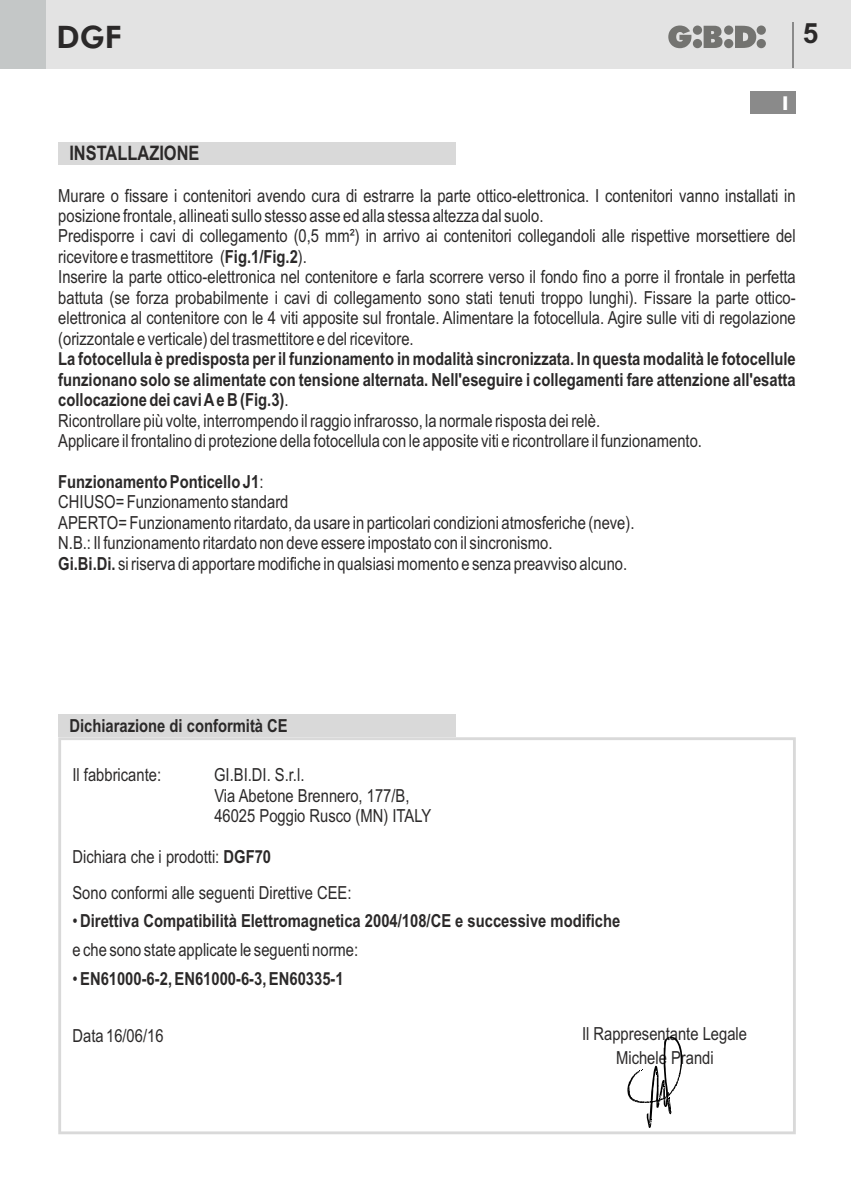
<style>
.page{position:relative;width:851px;height:1191px;background:#fff}
.page>*{position:absolute;margin:0;border:0;box-sizing:border-box;transform-origin:0 0}
.t1{font:800 31px "Futura BT";color:#2b2929}
.t2{font:700 28px "Arial";color:#2b2929}
.t3{font:700 20px "Arial Narrow";color:#2b2929}
.t4{font:700 20px "Humanist 521 BT";color:#fff}
.t5{font:18px/20.4px "Arial Narrow";color:#2b2929}
.t6{font:700 18px/20.4px "Arial Narrow";color:#2b2929}
.s1{font-weight:700}
.s2{font-weight:400}
</style>
<div class="page">
<div style="left:0;top:0;width:850px;height:68px;background:#e3e3e3"></div>
<div style="left:0;top:0;width:45px;height:68px;background:#c4c7c7"></div>
<svg style="left:668px;top:26px;width:97px;height:22px"></svg>
<hr style="left:792px;top:23px;width:2px;height:45px;background:#8a8a8a">
<div style="left:58px;top:142px;width:397px;height:22px;background:#d9d9d9"></div>
<div style="left:750px;top:91px;width:45px;height:22px;background:#8a8a8a"></div>
<div style="left:58px;top:714px;width:397px;height:23px;background:#d9d9d9"></div>
<svg style="left:58px;top:737px;width:737px;height:397px"></svg>
<svg style="left:627px;top:1036px;width:55px;height:91px"></svg>
<h1 class="t1" style="left:56px;top:24px;width:66px">DGF</h1>
<h2 class="t2" style="left:802px;top:23px;width:17px">5</h2>
<p class="t3" style="left:69px;top:146px;width:131px">INSTALLAZIONE</p>
<p class="t4" style="left:782px;top:94px;width:8px">I</p>
<p class="t5" style="left:58px;top:187px;width:739px">Murare o fissare i contenitori avendo cura di estrarre la parte ottico-elettronica. I contenitori vanno installati in posizione frontale, allineati sullo stesso asse ed alla stessa altezza dal suolo.<br>Predisporre i cavi di collegamento (0,5 mm²) in arrivo ai contenitori collegandoli alle rispettive morsettiere del ricevitore e trasmettitore (<span class="s1">Fig.1/Fig.2</span>).<br>Inserire la parte ottico-elettronica nel contenitore e farla scorrere verso il fondo fino a porre il frontale in perfetta battuta (se forza probabilmente i cavi di collegamento sono stati tenuti troppo lunghi). Fissare la parte ottico&shy;elettronica al contenitore con le 4 viti apposite sul frontale. Alimentare la fotocellula. Agire sulle viti di regolazione (orizzontale e verticale) del trasmettitore e del ricevitore.</p>
<p class="t6" style="left:58px;top:350px;width:739px">La fotocellula è predisposta per il funzionamento in modalità sincronizzata. In questa modalità le fotocellule funzionano solo se alimentate con tensione alternata. Nell'eseguire i collegamenti fare attenzione all'esatta collocazione dei cavi Ae B (Fig.3)<span class="s2">.<br>Ricontrollare più volte, interrompendo il raggio infrarosso, la normale risposta dei relè.<br>Applicare il frontalino di protezione della fotocellula con le apposite viti e ricontrollare il funzionamento.</span></p>
<p class="t5" style="left:58px;top:473px;width:577px"><span class="s1">Funzionamento Ponticello J1</span>:<br>CHIUSO= Funzionamento standard<br>APERTO= Funzionamento ritardato, da usare in particolari condizioni atmosferiche (neve).<br>N.B.: Il funzionamento ritardato non deve essere impostato con il sincronismo.<br><span class="s1">Gi.Bi.Di.</span> si riserva di apportare modifiche in qualsiasi momento e senza preavviso alcuno.</p>
<p class="t6" style="left:69px;top:717px;width:220px">Dichiarazione di conformità CE</p>
<p class="t5" style="left:72px;top:766px;width:90px">Il fabbricante:</p>
<p class="t5" style="left:214px;top:766px;width:219px">GI.BI.DI. S.r.l.<br>Via Abetone Brennero, 177/B,<br>46025 Poggio Rusco (MN) ITALY</p>
<p class="t5" style="left:72px;top:840px;width:280px;line-height:35.6px">Dichiara che i prodotti: <span class="s1">DGF70<br></span>Sono conformi alle seguenti Direttive CEE:</p>
<p class="t6" style="left:72px;top:908px;width:549px;line-height:28.6px"><span class="s2">•</span>Direttiva Compatibilità Elettromagnetica 2004/108/CE e successive modifiche <span class="s2">e che sono state applicate le seguenti norme:</span></p>
<p class="t6" style="left:72px;top:970px;width:273px"><span class="s2">•</span> EN61000-6-2, EN61000-6-3, EN60335-1</p>
<p class="t5" style="left:72px;top:1027px;width:93px">Data 16/06/16</p>
<p class="t5" style="left:582px;top:1023px;width:166px;line-height:24px;text-align:center">Il Rappresentante Legale<br>Michele Prandi</p>
</div>
